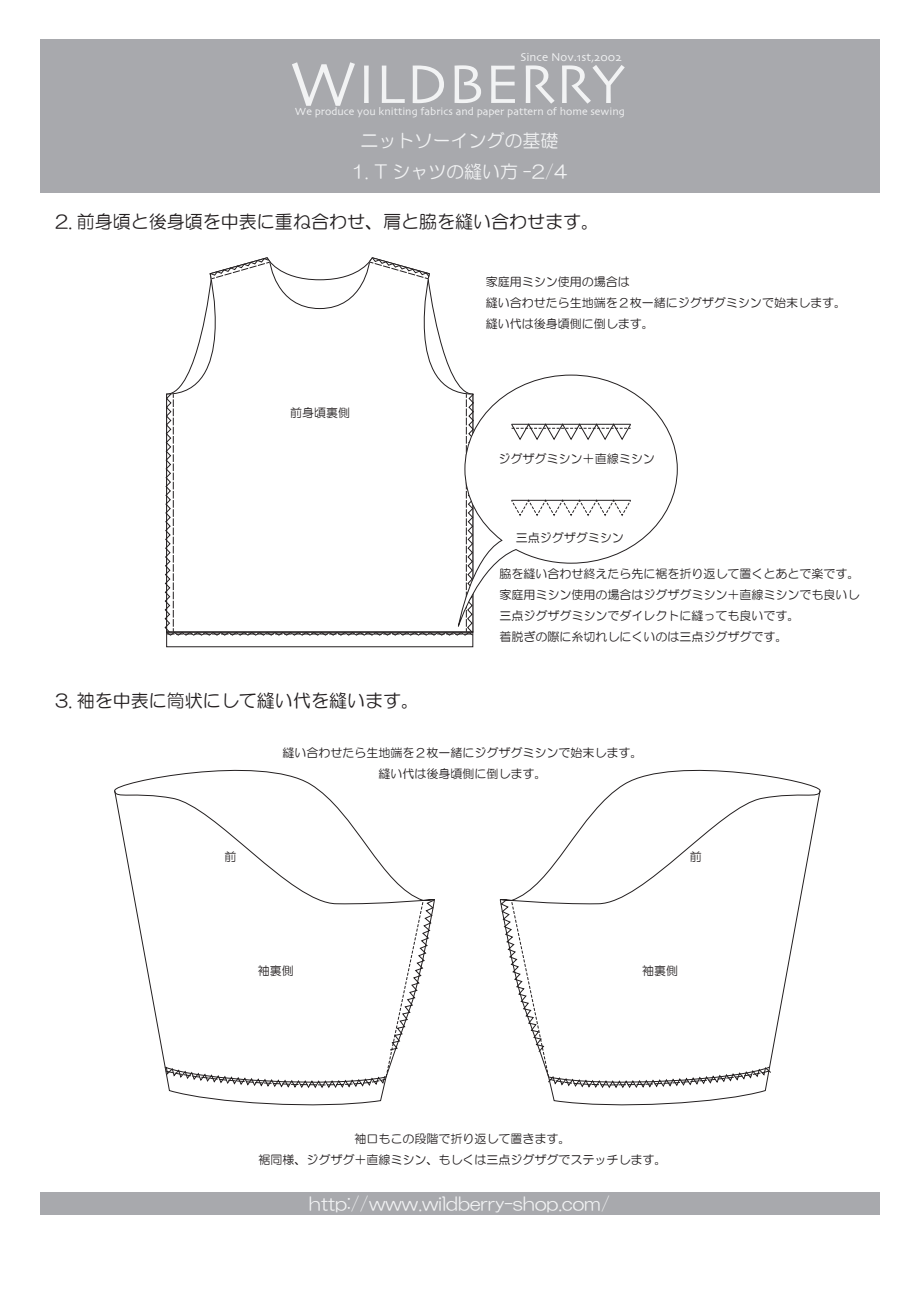
<style>
.page{position:relative;width:919px;height:1289px;background:#fff}
.page>*{position:absolute;margin:0;border:0;box-sizing:border-box;transform-origin:0 0}
.t1{font:65.25px "Skia";color:#f2f3f4}
.t2{font:57.3px "Skia";color:#f2f3f4}
.t3{font:18px "HG Maru Gothic MPRO";color:#f2f3f4}
.t4{font:18px "HG Maru Gothic MPRO";color:#231f20}
.t5{font:12px/21px "HG Maru Gothic MPRO";color:#231f20}
.t6{font:12px "Skia";color:#f2f3f4}
.t7{font:10.95px "Skia";color:#f2f3f4}
</style>
<div class="page">
<div style="left:40px;top:40px;width:838px;height:153px;background:#a8a9ad"></div>
<div style="left:40px;top:1192px;width:838px;height:22px;background:#a8a9ad"></div>
<svg style="left:171px;top:257px;width:286px;height:136px"></svg>
<svg style="left:457px;top:374px;width:221px;height:219px"></svg>
<svg style="left:210px;top:258px;width:61px;height:22px"></svg>
<svg style="left:369px;top:257px;width:61px;height:23px"></svg>
<div style="left:166px;top:631px;width:307px;height:16px;border:1px solid #231f20"></div>
<svg style="left:164px;top:393px;width:310px;height:243px"></svg>
<svg style="left:510px;top:499px;width:121px;height:18px"></svg>
<svg style="left:510px;top:423px;width:121px;height:18px"></svg>
<svg style="left:115px;top:769px;width:203px;height:20px"></svg>
<svg style="left:114px;top:789px;width:307px;height:274px"></svg>
<svg style="left:616px;top:769px;width:204px;height:20px"></svg>
<svg style="left:499px;top:789px;width:321px;height:273px"></svg>
<svg style="left:164px;top:899px;width:271px;height:207px"></svg>
<svg style="left:500px;top:898px;width:271px;height:208px"></svg>
<p class="t6" style="left:520px;top:50px;width:103px">Since Nov.1st,2002</p>
<h1 class="t1" style="left:289px;top:45px;width:70px">W</h1>
<p class="t7" style="left:295px;top:105px;width:331px">We produce you knitting fabrics and paper pattern of home sewing</p>
<h2 class="t2" style="left:357px;top:50px;width:269px">ILDBERRY</h2>
<h3 class="t3" style="left:360px;top:131px;width:199px">ニットソーイングの基礎</h3>
<h3 class="t3" style="left:351px;top:163px;width:217px">1. T シャツの縫い方 -2/4</h3>
<h3 class="t4" style="left:55px;top:213px;width:545px">2. 前身頃と後身頃を中表に重ね合わせ、肩と脇を縫い合わせます。</h3>
<p class="t5" style="left:290px;top:402px;width:61px">前身頃裏側</p>
<h3 class="t4" style="left:55px;top:691px;width:365px">3. 袖を中表に筒状にして縫い代を縫います。</h3>
<p class="t5" style="left:486px;top:271px;width:361px">家庭用ミシン使用の場合は<br>縫い合わせたら生地端を２枚一緒にジグザグミシンで始末します。縫い代は後身頃側に倒します。</p>
<p class="t5" style="left:498px;top:448px;width:157px">ジグザグミシン＋直線ミシン</p>
<p class="t5" style="left:516px;top:527px;width:109px">三点ジグザグミシン</p>
<p class="t5" style="left:499px;top:563px;width:361px">脇を縫い合わせ終えたら先に裾を折り返して置くとあとで楽です。家庭用ミシン使用の場合はジグザグミシン＋直線ミシンでも良いし三点ジグザグミシンでダイレクトに縫っても良いです。<br>着脱ぎの際に糸切れしにくいのは三点ジグザグです。</p>
<p class="t5" style="left:282px;top:742px;width:362px;text-align:center">縫い合わせたら生地端を２枚一緒にジグザグミシンで始末します。縫い代は後身頃側に倒します。</p>
<p class="t5" style="left:225px;top:845px;width:13px">前</p>
<p class="t5" style="left:689px;top:845px;width:13px">前</p>
<p class="t5" style="left:258px;top:960px;width:37px">袖裏側</p>
<p class="t5" style="left:642px;top:960px;width:37px">袖裏側</p>
<p class="t5" style="left:258px;top:1127px;width:410px;text-align:center">袖口もこの段階で折り返して置きます。<br>裾同様、ジグザグ＋直線ミシン、もしくは三点ジグザグでステッチします。</p>
<h3 class="t3" style="left:309px;top:1194px;width:302px">http://www.wildberry-shop.com/</h3>
</div>
